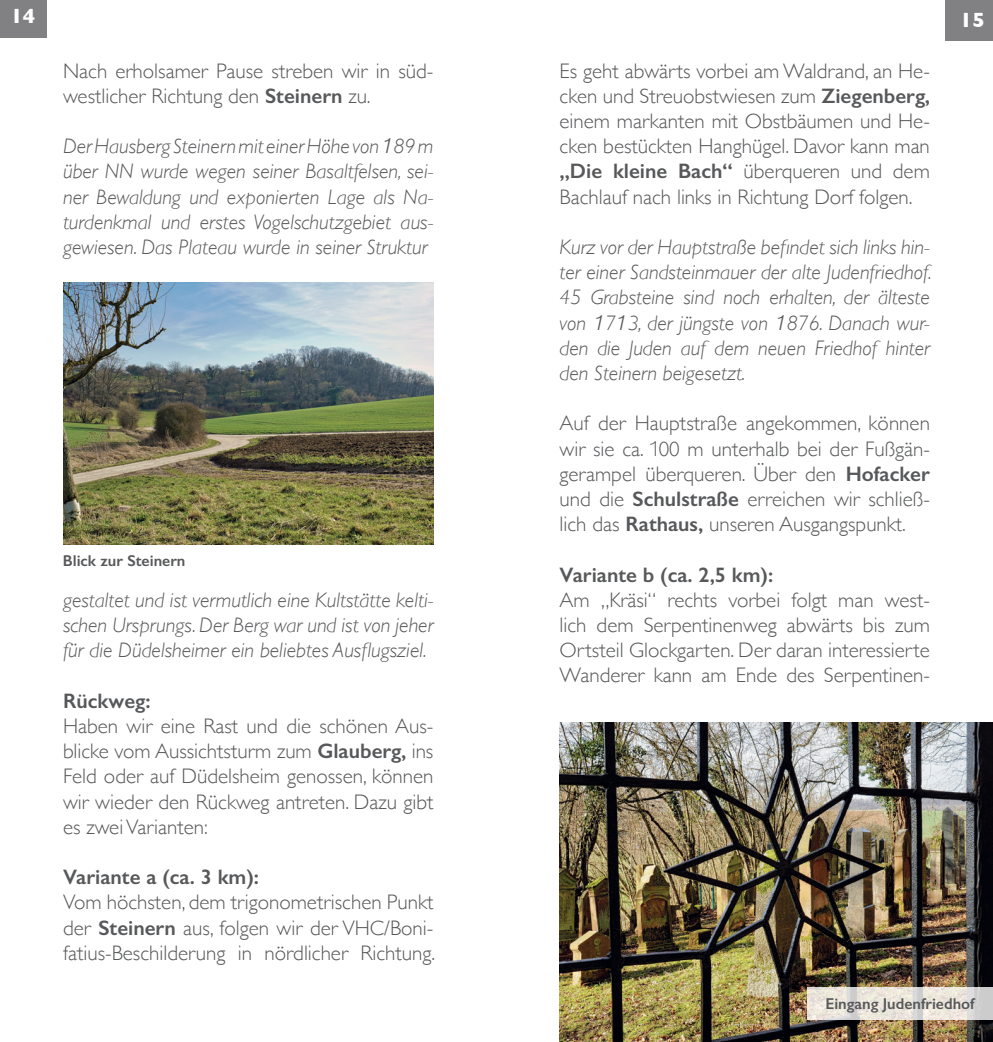
<style>
.page{position:relative;width:993px;height:1042px;background:#fff}
.page>*{position:absolute;margin:0;border:0;box-sizing:border-box;transform-origin:0 0}
.t1{font:300 21px/25.2px "Gill Sans";color:#57585a;text-align:justify}
.t2{font:italic 300 21px/25.2px "Gill Sans";color:#57585a;text-align:justify}
.t3{font:600 21px "Gill Sans";color:#57585a}
.t4{font:700 21px "Gill Sans";color:#fff}
.t5{font:600 15.75px "Gill Sans";color:#57585a}
.s1{font-weight:600}
.s2{font-family:"Helvetica Neue"}
.s3{font-family:"Helvetica Neue";font-weight:100;font-stretch:expanded}
</style>
<div class="page">
<img style="left:63px;top:282px;width:370px;height:262px">
<img style="left:559px;top:722px;width:433px;height:320px">
<div style="left:0;top:0;width:47px;height:38px;background:#818183"></div>
<div style="left:945px;top:0;width:47px;height:41px;background:#818183"></div>
<svg style="left:807px;top:987px;width:185px;height:32px;background:#e5e1da"></svg>
<p class="t4" style="left:10px;top:0;width:26px">14</p>
<p class="t4" style="left:959px;top:3px;width:26px">15</p>
<p class="t1" style="left:63px;top:57px;width:372px">Nach erholsamer Pause streben wir in süd&shy;westlicher Richtung den <span class="s1">Steinern</span> zu.</p>
<p class="t2" style="left:63px;top:134px;width:372px">Der Hausberg Steinern mit einer Höhe von <span class="s2">1</span>89 m über NN wurde wegen seiner Basaltfelsen, sei&shy;ner Bewaldung und exponierten Lage als Na&shy;turdenkmal und erstes Vogelschutzgebiet aus&shy;gewiesen. Das Plateau wurde in seiner Struktur</p>
<p class="t5" style="left:63px;top:551px;width:124px">Blick zur Steinern</p>
<p class="t2" style="left:63px;top:587px;width:372px">gestaltet und ist vermutlich eine Kultstätte kelti&shy;schen Ursprungs. Der Berg war und ist von jeher für die Düdelsheimer ein beliebtes Ausflugsziel.</p>
<p class="t3" style="left:63px;top:688px;width:89px">Rückweg:</p>
<p class="t1" style="left:63px;top:712px;width:372px">Haben wir eine Rast und die schönen Aus&shy;blicke vom Aussichtsturm zum <span class="s1">Glauberg,</span> ins Feld oder auf Düdelsheim genossen, können wir wieder den Rückweg antreten. Dazu gibt es zwei Varianten:</p>
<p class="t3" style="left:63px;top:864px;width:197px">Variante a (ca. 3 km):</p>
<p class="t1" style="left:63px;top:889px;width:373px">Vom höchsten, dem trigonometrischen Punkt der <span class="s1">Steinern</span> aus, folgen wir der VHC/Boni&shy;fatius-Beschilderung in nördlicher Richtung.</p>
<p class="t1" style="left:559px;top:57px;width:372px">Es geht abwärts vorbei am Waldrand, an He&shy;cken und Streuobstwiesen zum <span class="s1">Ziegenberg, </span>einem markanten mit Obstbäumen und He&shy;cken bestückten Hanghügel. Davor kann man <span class="s1">„Die kleine Bach“</span> überqueren und dem Bachlauf nach links in Richtung Dorf folgen.</p>
<p class="t2" style="left:559px;top:234px;width:373px">Kurz vor der Hauptstraße befindet sich links hin&shy;ter einer Sandsteinmauer der alte Judenfriedhof.<br>45 Grabsteine sind noch erhalten, der älteste von <span class="s2">1</span>7<span class="s2">1</span>3, der jüngste von <span class="s2">1</span>876. Danach wur&shy;den die Juden auf dem neuen Friedhof hinter den Steinern beigesetzt.</p>
<p class="t1" style="left:559px;top:410px;width:372px">Auf der Hauptstraße angekommen, können wir sie ca. <span class="s3">1</span>00 m unterhalb bei der Fußgän&shy;gerampel überqueren. Über den <span class="s1">Hofacker </span>und die <span class="s1">Schulstraße</span> erreichen wir schließ&shy;lich das <span class="s1">Rathaus,</span> unseren Ausgangspunkt.</p>
<p class="t3" style="left:559px;top:562px;width:215px">Variante b (ca. 2,5 km):</p>
<p class="t1" style="left:559px;top:586px;width:372px">Am „Kräsi“ rechts vorbei folgt man west&shy;lich dem Serpentinenweg abwärts bis zum Ortsteil Glockgarten. Der daran interessierte Wanderer kann am Ende des Serpentinen-</p>
<p class="t5" style="left:825px;top:994px;width:151px">Eingang Judenfriedhof</p>
</div>
